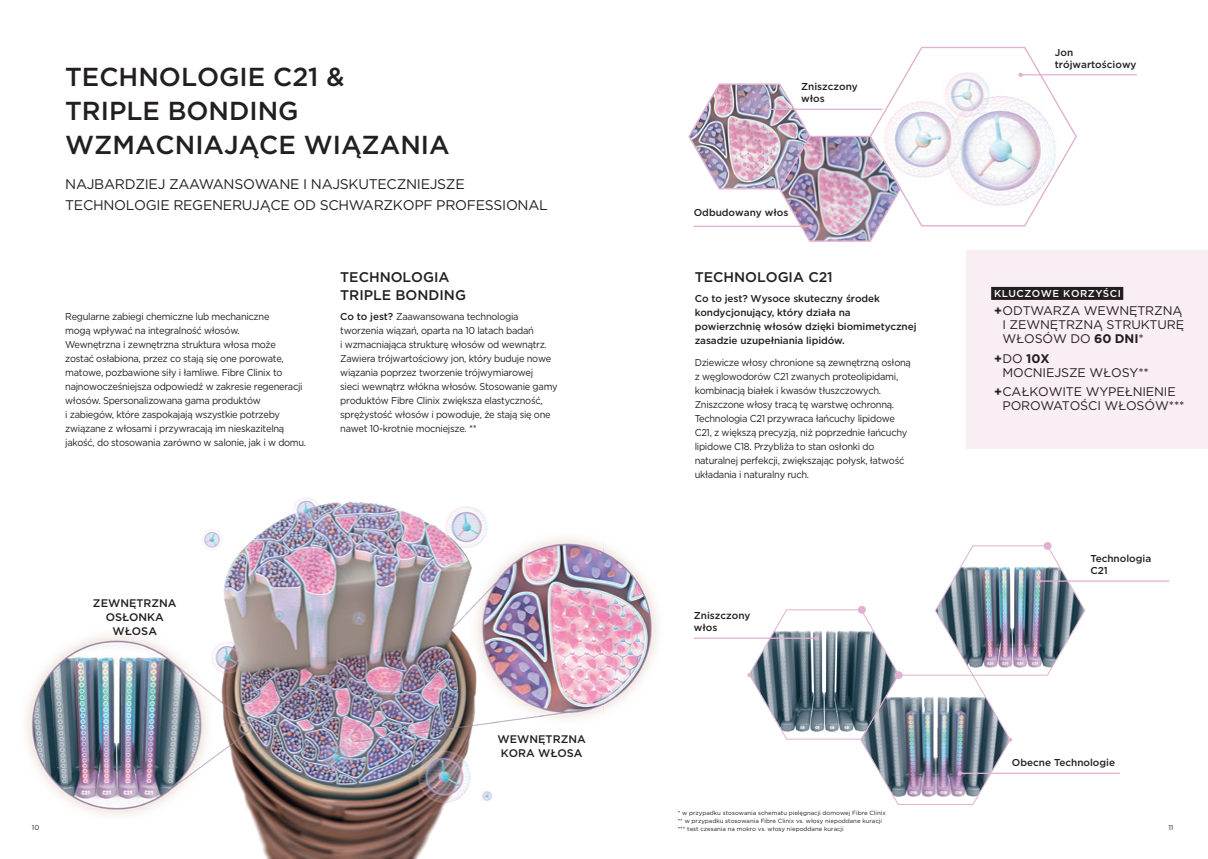
<style>
.page{position:relative;width:1208px;height:859px;background:#fff}
.page>*{position:absolute;margin:0;border:0;box-sizing:border-box;transform-origin:0 0}
.t1{font:500 26px/34px "Gotham";color:#231f20}
.t2{font:14px/21px "Gotham";letter-spacing:-.02em;color:#231f20}
.t3{font:500 14px/18px "Gotham";color:#231f20}
.t4{font:12.5px/14px "Gotham";letter-spacing:-.01em;color:#231f20}
.t5{font:500 11px/14px "Gotham";color:#231f20}
.t6{font:10px/14px "Gotham";letter-spacing:-.03em;color:#231f20;scale:.93 1}
.t7{font:500 10px/12px "Gotham";letter-spacing:-.01em;color:#231f20}
.t8{font:500 10px "Gotham";letter-spacing:.05em;color:#fff}
.t9{font:7px "Gotham";color:#231f20}
.t10{font:6px/8px "Gotham";color:#231f20}
.s1{font-weight:500}
.s2{font-weight:700}
</style>
<div class="page">
<img style="left:26px;top:497px;width:632px;height:362px">
<div style="left:966px;top:250px;width:242px;height:199px;background:#f8eef4"></div>
<img style="left:688px;top:46px;width:389px;height:196px">
<hr style="left:1020px;top:74px;width:117px;height:1px;background:#e0b2d0">
<hr style="left:694px;top:638px;width:122px;height:1px;background:#e0b2d0">
<hr style="left:1039px;top:580px;width:130px;height:2px;background:#e0b2d0">
<hr style="left:959px;top:773px;width:160px;height:1px;background:#e0b2d0">
<svg style="left:747px;top:544px;width:339px;height:261px"></svg>
<div style="left:991px;top:287px;width:132px;height:13px;background:#231f20"></div>
<h1 class="t1" style="left:65px;top:59px;width:386px">TECHNOLOGIE C21 &amp;<br>TRIPLE BONDING<br>WZMACNIAJĄCE WIĄZANIA</h1>
<h2 class="t2" style="left:65px;top:173px;width:484px">NAJBARDZIEJ ZAAWANSOWANE I NAJSKUTECZNIEJSZE<br>TECHNOLOGIE REGENERUJĄCE OD SCHWARZKOPF PROFESSIONAL</h2>
<p class="t6" style="left:65px;top:309px;width:261px">Regularne zabiegi chemiczne lub mechaniczne<br>mogą wpływać na integralność włosów.<br>Wewnętrzna i zewnętrzna struktura włosa może zostać osłabiona, przez co stają się one porowate, matowe, pozbawione siły i łamliwe. Fibre Clinix to najnowocześniejsza odpowiedź w zakresie regeneracji włosów. Spersonalizowana gama produktów<br>i zabiegów, które zaspokajają wszystkie potrzeby związane z włosami i przywracają im nieskazitelną jakość, do stosowania zarówno w salonie, jak i w domu.</p>
<h2 class="t3" style="left:340px;top:268px;width:127px">TECHNOLOGIA<br>TRIPLE BONDING</h2>
<p class="t6" style="left:340px;top:309px;width:235px"><span class="s1">Co to jest?</span> Zaawansowana technologia tworzenia wiązań, oparta na 10 latach badań<br>i wzmacniająca strukturę włosów od wewnątrz.<br>Zawiera trójwartościowy jon, który buduje nowe wiązania poprzez tworzenie trójwymiarowej<br>sieci wewnątrz włókna włosów. Stosowanie gamy produktów Fibre Clinix zwiększa elastyczność, sprężystość włosów i powoduje, że stają się one nawet 10-krotnie mocniejsze. **</p>
<p class="t5" style="left:93px;top:596px;width:85px;text-align:center">ZEWNĘTRZNA<br>OSŁONKA<br>WŁOSA</p>
<p class="t5" style="left:497px;top:732px;width:90px">WEWNĘTRZNA<br>KORA WŁOSA</p>
<p class="t7" style="left:801px;top:81px;width:58px">Zniszczony włos</p>
<p class="t7" style="left:694px;top:207px;width:96px">Odbudowany włos</p>
<h2 class="t3" style="left:694px;top:268px;width:140px">TECHNOLOGIA C21</h2>
<p class="t7" style="left:694px;top:291px;width:223px;line-height:14px">Co to jest? Wysoce skuteczny środek kondycjonujący, który działa na powierzchnię włosów dzięki biomimetycznej zasadzie uzupełniania lipidów.</p>
<p class="t6" style="left:694px;top:356px;width:234px">Dziewicze włosy chronione są zewnętrzną osłoną z węglowodorów C21 zwanych proteolipidami, kombinacją białek i kwasów tłuszczowych.<br>Zniszczone włosy tracą tę warstwę ochronną.<br>Technologia C21 przywraca łańcuchy lipidowe C21, z większą precyzją, niż poprzednie łańcuchy lipidowe C18. Przybliża to stan osłonki do naturalnej perfekcji, zwiększając połysk, łatwość układania i naturalny ruch.</p>
<p class="t7" style="left:694px;top:609px;width:58px">Zniszczony włos</p>
<p class="t7" style="left:1054px;top:46px;width:83px">Jon trójwartościowy</p>
<p class="t8" style="left:994px;top:287px;width:128px">KLUCZOWE KORZYŚCI</p>
<p class="t4" style="left:1002px;top:303px;width:183px;text-indent:-8px"><span class="s2">+</span>ODTWARZA WEWNĘTRZNĄ<br>I ZEWNĘTRZNĄ STRUKTURĘ<br>WŁOSÓW DO <span class="s2">60 DNI</span>*</p>
<p class="t4" style="left:1002px;top:351px;width:148px;text-indent:-8px"><span class="s2">+</span>DO <span class="s2">10X<br></span>MOCNIEJSZE WŁOSY**</p>
<p class="t4" style="left:1002px;top:385px;width:184px;text-indent:-8px"><span class="s2">+</span>CAŁKOWITE WYPEŁNIENIE<br>POROWATOŚCI WŁOSÓW***</p>
<p class="t7" style="left:1090px;top:552px;width:62px">Technologia<br>C21</p>
<p class="t7" style="left:1011px;top:756px;width:105px">Obecne Technologie</p>
<p class="t10" style="left:677px;top:809px;width:209px">* w przypadku stosowania schematu pielęgnacji domowej Fibre Clinix ** w przypadku stosowania Fibre Clinix vs. włosy niepoddane kuracji *** test czesania na mokro vs. włosy niepoddane kuracji</p>
<p class="t9" style="left:32px;top:823px;width:9px">10</p>
<p class="t9" style="left:1168px;top:823px;width:7px">11</p>
</div>
